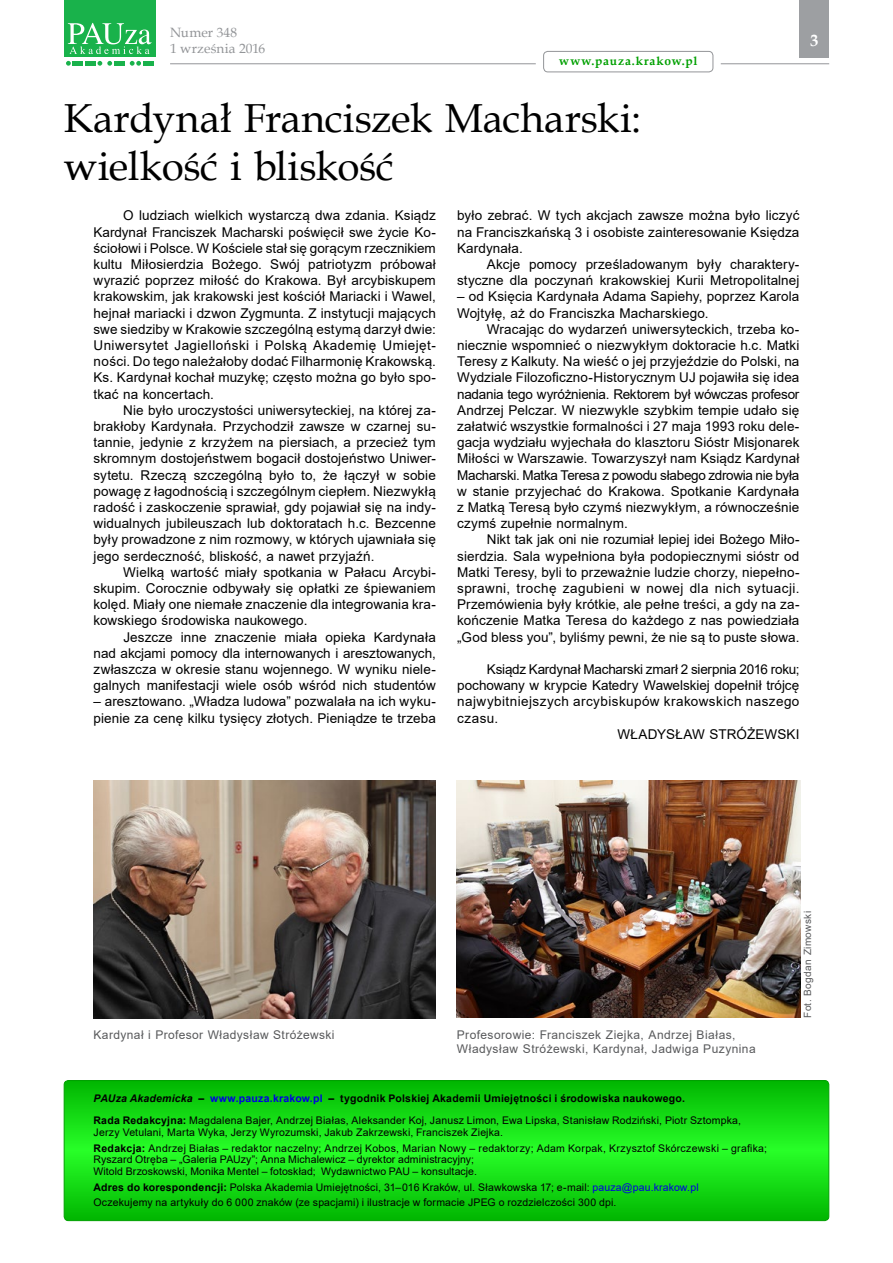
<style>
.page{position:relative;width:893px;height:1263px;background:#fff}
.page>*{position:absolute;margin:0;border:0;box-sizing:border-box;transform-origin:0 0}
.t1{font:40.5px/48.6px "Book Antiqua";letter-spacing:-.01em;color:#000}
.t2{font:700 16.5px "Book Antiqua";color:#fff}
.t3{font:13.5px/16.2px "Arial";letter-spacing:.01em;color:#000;text-align:justify}
.t4{font:13.5px "Arial";letter-spacing:.03em;color:#000}
.t5{font:13.5px "Arial";letter-spacing:-.02em;color:#000}
.t6{font:13.5px/16.2px "Book Antiqua";letter-spacing:.005em;color:#939598}
.t7{font:12px/14.4px "Arial";letter-spacing:.035em;color:#58595b}
.t8{font:700 12px "Book Antiqua";letter-spacing:.07em;color:#00a000}
.t9{font:10.5px/15.8px "Arial";letter-spacing:.015em;color:#000}
.t10{font:10.05px "Arial";letter-spacing:.035em;color:#58595b}
.s1{font-weight:700;font-style:italic}
.s2{font-weight:700}
.s3{font-weight:700;color:#0000e1}
.s4{color:#0000e1}
</style>
<div class="page">
<div style="left:799px;top:0;width:30px;height:57px;background:#9d9fa2"></div>
<svg style="left:66px;top:61px;width:5px;height:5px"></svg>
<svg style="left:97px;top:61px;width:15px;height:5px"></svg>
<svg style="left:130px;top:61px;width:11px;height:5px"></svg>
<div style="left:73px;top:61px;width:10px;height:5px;background:#19b24b"></div>
<div style="left:85px;top:61px;width:11px;height:5px;background:#19b24b"></div>
<div style="left:114px;top:61px;width:11px;height:5px;background:#19b24b"></div>
<div style="left:143px;top:61px;width:11px;height:5px;background:#19b24b"></div>
<div style="left:64px;top:0;width:92px;height:56px;background:#19b24b"></div>
<svg style="left:68px;top:23px;width:83px;height:31px"></svg>
<hr style="left:170px;top:63px;width:366px;height:1px;background:#939598">
<div style="left:543px;top:51px;width:170px;height:21px;border:1px solid #939598;border-radius:4px"></div>
<hr style="left:721px;top:63px;width:108px;height:1px;background:#939598">
<svg style="left:64px;top:1080px;width:765px;height:140px;background:#14da14"></svg>
<div style="left:64px;top:1080px;width:765px;height:141px;border:1px solid #00a000;border-radius:4px"></div>
<img style="left:94px;top:780px;width:342px;height:238px">
<img style="left:457px;top:780px;width:343px;height:238px">
<p class="t6" style="left:170px;top:24px;width:97px">Numer 348<br>1 września 2016</p>
<p class="t2" style="left:810px;top:30px;width:10px">3</p>
<p class="t8" style="left:559px;top:53px;width:140px">www.pauza.krakow.pl</p>
<h1 class="t1" style="left:64px;top:93px;width:579px">Kardynał Franciszek Macharski: wielkość i bliskość</h1>
<p class="t3" style="left:94px;top:207px;width:344px;text-indent:30px">O ludziach wielkich wystarczą dwa zdania. Ksiądz Kardynał Franciszek Macharski poświęcił swe życie Ko&shy;ściołowi i Polsce. W Kościele stał się gorącym rzecznikiem kultu Miłosierdzia Bożego. Swój patriotyzm próbował wyrazić poprzez miłość do Krakowa. Był arcybiskupem krakowskim, jak krakowski jest kościół Mariacki i Wawel, hejnał mariacki i dzwon Zygmunta. Z instytucji mających swe siedziby w Krakowie szczególną estymą darzył dwie:<br>Uniwersytet Jagielloński i Polską Akademię Umiejęt&shy;ności. Do tego należałoby dodać Filharmonię Krakowską.<br>Ks. Kardynał kochał muzykę; często można go było spo&shy;tkać na koncertach.</p>
<p class="t3" style="left:94px;top:402px;width:344px;text-indent:30px">Nie było uroczystości uniwersyteckiej, na której za&shy;brakłoby Kardynała. Przychodził zawsze w czarnej su&shy;tannie, jedynie z krzyżem na piersiach, a przecież tym skromnym dostojeństwem bogacił dostojeństwo Uniwer&shy;sytetu. Rzeczą szczególną było to, że łączył w sobie powagę z łagodnością i szczególnym ciepłem. Niezwykłą radość i zaskoczenie sprawiał, gdy pojawiał się na indy&shy;widualnych jubileuszach lub doktoratach h.c. Bezcenne były prowadzone z nim rozmowy, w których ujawniała się jego serdeczność, bliskość, a nawet przyjaźń.</p>
<p class="t3" style="left:94px;top:564px;width:344px;text-indent:30px">Wielką wartość miały spotkania w Pałacu Arcybi&shy;skupim. Corocznie odbywały się opłatki ze śpiewaniem kolęd. Miały one niemałe znaczenie dla integrowania kra&shy;kowskiego środowiska naukowego.</p>
<p class="t3" style="left:94px;top:629px;width:344px;text-indent:30px">Jeszcze inne znaczenie miała opieka Kardynała nad akcjami pomocy dla internowanych i aresztowanych, zwłaszcza w okresie stanu wojennego. W wyniku niele&shy;galnych manifestacji wiele osób wśród nich studentów</p>
<p class="t3" style="left:94px;top:693px;width:344px">– aresztowano. „Władza ludowa” pozwalała na ich wyku&shy;pienie za cenę kilku tysięcy złotych. Pieniądze te trzeba</p>
<p class="t3" style="left:457px;top:207px;width:344px">było zebrać. W tych akcjach zawsze można było liczyć na Franciszkańską 3 i osobiste zainteresowanie Księdza Kardynała.</p>
<p class="t3" style="left:457px;top:256px;width:344px;text-align:right">Akcje pomocy prześladowanym były charaktery&shy;styczne dla poczynań krakowskiej Kurii Metropolitalnej</p>
<p class="t3" style="left:457px;top:288px;width:344px">– od Księcia Kardynała Adama Sapiehy, poprzez Karola<br>Wojtyłę, aż do Franciszka Macharskiego.</p>
<p class="t3" style="left:457px;top:321px;width:344px;text-indent:30px">Wracając do wydarzeń uniwersyteckich, trzeba ko&shy;niecznie wspomnieć o niezwykłym doktoracie h.c. Matki Teresy z Kalkuty. Na wieść o jej przyjeździe do Polski, na Wydziale Filozoficzno-Historycznym UJ pojawiła się idea nadania tego wyróżnienia. Rektorem był wówczas profesor Andrzej Pelczar. W niezwykle szybkim tempie udało się załatwić wszystkie formalności i 27 maja 1993 roku dele&shy;gacja wydziału wyjechała do klasztoru Sióstr Misjonarek Miłości w Warszawie. Towarzyszył nam Ksiądz Kardynał Macharski. Matka Teresa z powodu słabego zdrowia nie była w stanie przyjechać do Krakowa. Spotkanie Kardynała z Matką Teresą było czymś niezwykłym, a równocześnie czymś zupełnie normalnym.</p>
<p class="t3" style="left:457px;top:531px;width:344px;text-indent:30px">Nikt tak jak oni nie rozumiał lepiej idei Bożego Miło&shy;sierdzia. Sala wypełniona była podopiecznymi sióstr od Matki Teresy, byli to przeważnie ludzie chorzy, niepełno&shy;sprawni, trochę zagubieni w nowej dla nich sytuacji.<br>Przemówienia były krótkie, ale pełne treści, a gdy na za&shy;kończenie Matka Teresa do każdego z nas powiedziała „God bless you”, byliśmy pewni, że nie są to puste słowa.</p>
<p class="t5" style="left:487px;top:660px;width:314px">Ksiądz Kardynał Macharski zmarł 2 sierpnia 2016 roku;</p>
<p class="t3" style="left:457px;top:677px;width:344px">pochowany w krypcie Katedry Wawelskiej dopełnił trójcę</p>
<p class="t4" style="left:457px;top:692px;width:344px">najwybitniejszych arcybiskupów krakowskich naszego</p>
<p class="t3" style="left:457px;top:710px;width:43px">czasu.</p>
<p class="t3" style="left:617px;top:726px;width:183px">WŁADYSŁAW STRÓŻEWSKI</p>
<p class="t10" style="left:800px;top:1018px;width:108px;rotate:-90deg">Fot. Bogdan Zimowski</p>
<p class="t7" style="left:94px;top:1027px;width:242px">Kardynał i Profesor Władysław Stróżewski</p>
<p class="t7" style="left:457px;top:1027px;width:300px">Profesorowie: Franciszek Ziejka, Andrzej Białas,<br>Władysław Stróżewski, Kardynał, Jadwiga Puzynina</p>
<p class="t9" style="left:94px;top:1087px;width:649px;line-height:22.2px"><span class="s1">PAUza Akademicka</span> <span class="s2">–</span> <span class="s3">www.pauza.krakow.pl</span> <span class="s2">– tygodnik Polskiej Akademii Umiejętności i środowiska naukowego.<br>Rada Redakcyjna:</span> Magdalena Bajer, Andrzej Białas, Aleksander Koj, Janusz Limon, Ewa Lipska, Stanisław Rodziński, Piotr Sztompka,</p>
<p class="t9" style="left:94px;top:1124px;width:675px">Jerzy Vetulani, Marta Wyka, Jerzy Wyrozumski, Jakub Zakrzewski, Franciszek Ziejka.<br><span class="s2">Redakcja:</span> Andrzej Białas – redaktor naczelny; Andrzej Kobos, Marian Nowy – redaktorzy; Adam Korpak, Krzysztof Skórczewski – grafika;</p>
<p class="t9" style="left:94px;top:1154px;width:385px;line-height:11.6px">Ryszard Otręba – „Galeria PAUzy”; Anna Michalewicz – dyrektor administracyjny;<br>Witold Brzoskowski, Monika Mentel – fotoskład; Wydawnictwo PAU – konsultacje.</p>
<p class="t9" style="left:94px;top:1179px;width:607px"><span class="s2">Adres do korespondencji:</span> Polska Akademia Umiejętności, 31–016 Kraków, ul. Sławkowska 17; e-mail: <span class="s4">pauza@pau.krakow.pl<br></span>Oczekujemy na artykuły do 6 000 znaków (ze spacjami) i ilustracje w formacie JPEG o rozdzielczości 300 dpi.</p>
</div>
